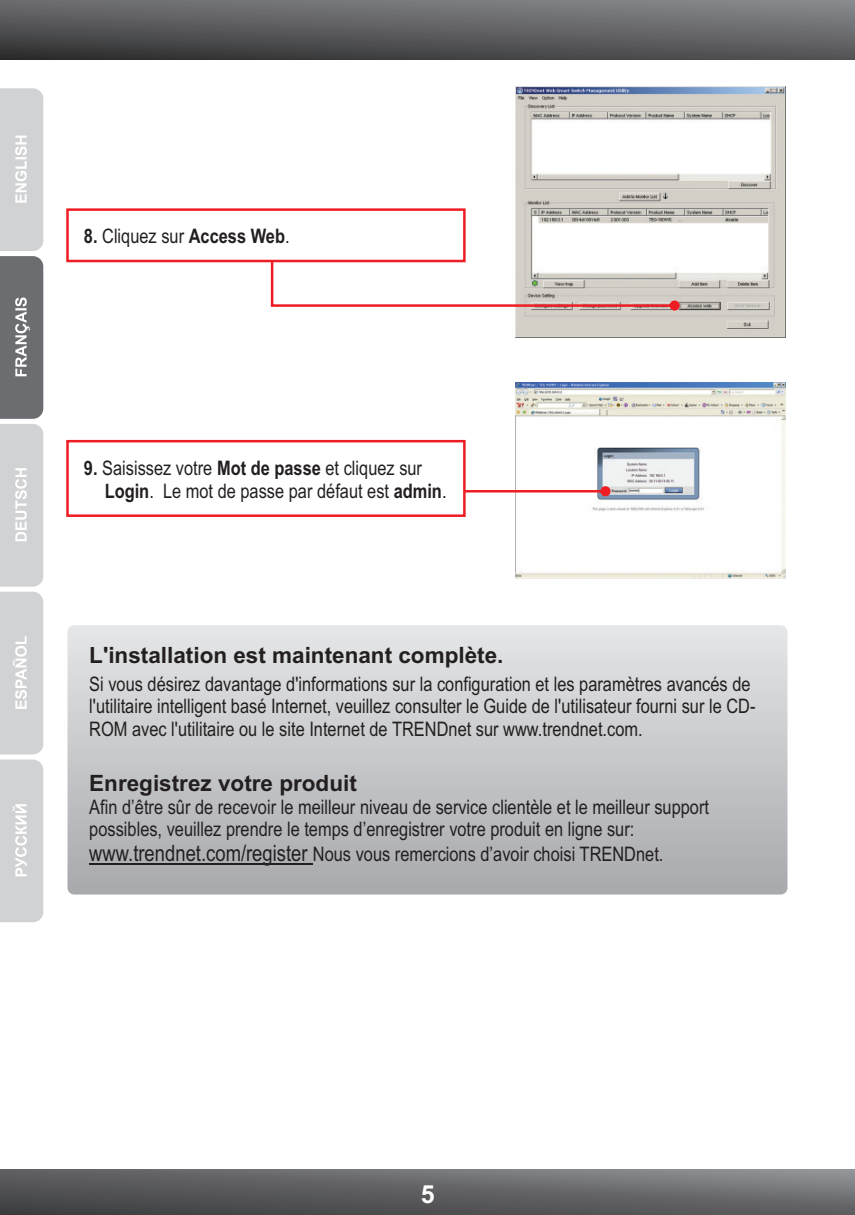
<style>
.page{position:relative;width:855px;height:1215px;background:#fff}
.page>*{position:absolute;margin:0;border:0;box-sizing:border-box;transform-origin:0 0}
.t1{font:700 25px "Arial";color:#fff}
.t2{font:700 22.5px "Arial";color:#231f20}
.t3{font:20px/22.8px "Arial Narrow";color:#231f20}
.t4{font:700 20px "Arial Narrow";color:#231f20}
.s1{font-weight:400}
.s2{font-weight:700}
.s3{font-size:22.5px}
</style>
<div class="page">
<svg style="left:0;top:0;width:855px;height:59px;background:#5e5e61"></svg>
<svg style="left:0;top:1170px;width:855px;height:45px;background:#606163"></svg>
<svg style="left:0;top:88px;width:43px;height:666px;background:#bebec0"></svg>
<svg style="left:0;top:760px;width:43px;height:162px;background:#d3d4d6"></svg>
<img style="left:516px;top:382px;width:270px;height:197px">
<img style="left:516px;top:86px;width:270px;height:251px">
<svg style="left:66px;top:207px;width:614px;height:104px"></svg>
<svg style="left:66px;top:439px;width:545px;height:79px"></svg>
<div style="left:68px;top:625px;width:720px;height:270px;background:linear-gradient(to bottom,#e6e6e8,#a8a9ad);border-radius:7px"></div>
<hr style="left:89px;top:863px;width:224px;height:1px;background:#231f20">
<p class="t4" style="left:84px;top:228px;width:207px">8. <span class="s1">Cliquez sur</span> Access Web<span class="s1">.</span></p>
<p class="t3" style="left:105px;top:459px;width:343px;text-indent:-21px"><span class="s2">9.</span> Saisissez votre <span class="s2">Mot de passe</span> et cliquez sur<br><span class="s2">Login</span>. Le mot de passe par défaut est <span class="s2">admin</span>.</p>
<p class="t2" style="left:89px;top:646px;width:416px">L'installation est maintenant complète.</p>
<p class="t3" style="left:89px;top:674px;width:668px">Si vous désirez davantage d'informations sur la configuration et les paramètres avancés de l'utilitaire intelligent basé Internet, veuillez consulter le Guide de l'utilisateur fourni sur le CD-<br>ROM avec l'utilitaire ou le site Internet de TRENDnet sur www.trendnet.com.</p>
<p class="t2" style="left:89px;top:774px;width:269px">Enregistrez votre produit</p>
<p class="t3" style="left:89px;top:797px;width:621px">Afin d’être sûr de recevoir le meilleur niveau de service clientèle et le meilleur support possibles, veuillez prendre le temps d’enregistrer votre produit en ligne sur:</p>
<p class="t3" style="left:89px;top:845px;width:576px"><span class="s3">www.trendnet.com/register</span> Nous vous remercions d’avoir choisi TRENDnet.</p>
<p class="t1" style="left:421px;top:1185px;width:15px">5</p>
</div>
